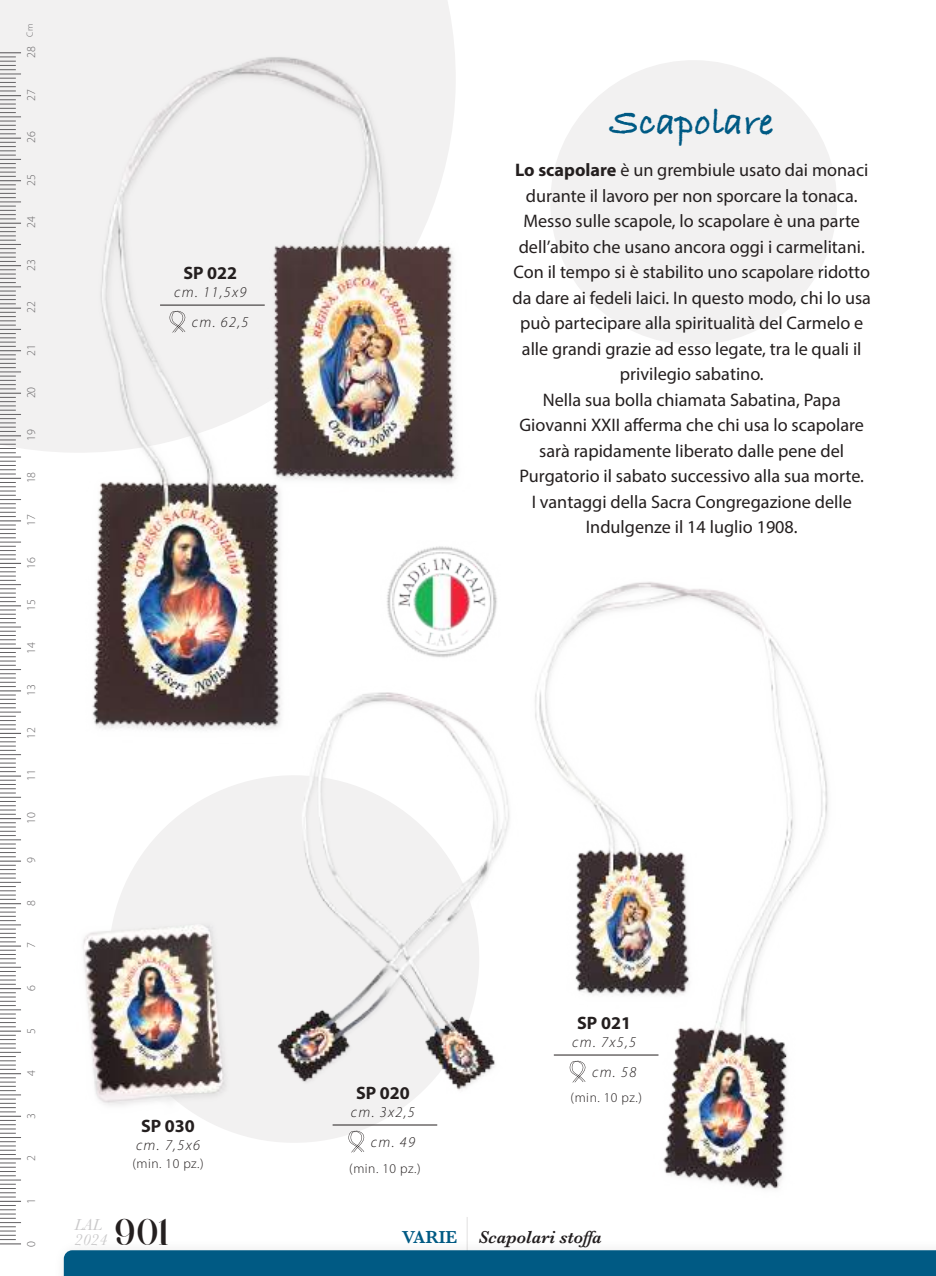
<style>
.page{position:relative;width:936px;height:1276px;background:#fff}
.page>*{position:absolute;margin:0;border:0;box-sizing:border-box;transform-origin:0 0}
.t1{font:39px "Bradley Hand ITCTT Bold";color:#005a84}
.t2{font:37.5px "Mangsi";color:#241f1f}
.t3{font:18.15px/25.5px "Myriad Pro";color:#241f1f;text-align:center}
.t4{font:700 18px "Myriad Pro";color:#241f1f}
.t5{font:italic 600 18px "Baskerville";color:#211d1e}
.t6{font:italic 16.5px/15px "Baskerville";color:#cbcacb}
.t7{font:italic 300 15px/30.5px "Myriad Pro";letter-spacing:.09em;color:#241f1f;text-align:right}
.t8{font:300 13.5px "Myriad Pro";letter-spacing:.04em;color:#241f1f}
.t9{font:300 12px "Myriad Pro";color:#656365}
.t10{font:300 9px "Myriad Pro";color:#656365}
.s1{font-weight:700}
.s2{font-style:normal;color:#005a84}
</style>
<div class="page">
<hr style="left:466px;top:1217px;width:2px;height:38px;background:#ebeaea">
<div style="left:0;top:0;width:450px;height:13px;background:#f2f1f1"></div>
<img style="left:0;top:13px;width:837px;height:1185px">
<svg style="left:169px;top:311px;width:17px;height:22px"></svg>
<hr style="left:160px;top:305px;width:105px;height:1px;background:#241f1f">
<svg style="left:569px;top:1060px;width:17px;height:22px"></svg>
<hr style="left:554px;top:1054px;width:104px;height:1px;background:#241f1f">
<svg style="left:348px;top:1130px;width:17px;height:22px"></svg>
<hr style="left:332px;top:1124px;width:105px;height:1px;background:#241f1f">
<img style="left:380px;top:541px;width:122px;height:121px">
<hr style="left:0;top:1115px;width:21px;height:2px;background:#656365">
<svg style="left:0;top:1120px;width:21px;height:77px"></svg>
<hr style="left:0;top:1200px;width:21px;height:2px;background:#656365">
<svg style="left:0;top:52px;width:21px;height:1060px"></svg>
<svg style="left:0;top:1205px;width:21px;height:39px"></svg>
<div style="left:52px;top:1239px;width:883px;height:37px;background:#fbfbfb"></div>
<div style="left:64px;top:1250px;width:871px;height:26px;background:#005a84"></div>
<p class="t10" style="left:25px;top:37px;width:14px;rotate:-90deg">Cm</p>
<p class="t9" style="left:25px;top:58px;width:13px;rotate:-90deg">28</p>
<p class="t9" style="left:25px;top:101px;width:13px;rotate:-90deg">27</p>
<p class="t9" style="left:25px;top:143px;width:13px;rotate:-90deg">26</p>
<p class="t9" style="left:25px;top:186px;width:13px;rotate:-90deg">25</p>
<p class="t9" style="left:25px;top:228px;width:13px;rotate:-90deg">24</p>
<p class="t9" style="left:25px;top:271px;width:13px;rotate:-90deg">23</p>
<p class="t9" style="left:25px;top:313px;width:13px;rotate:-90deg">22</p>
<p class="t9" style="left:25px;top:356px;width:13px;rotate:-90deg">21</p>
<p class="t9" style="left:25px;top:398px;width:13px;rotate:-90deg">20</p>
<p class="t9" style="left:25px;top:441px;width:13px;rotate:-90deg">19</p>
<p class="t9" style="left:25px;top:483px;width:13px;rotate:-90deg">18</p>
<p class="t9" style="left:25px;top:526px;width:13px;rotate:-90deg">17</p>
<p class="t9" style="left:25px;top:568px;width:13px;rotate:-90deg">16</p>
<p class="t9" style="left:25px;top:611px;width:13px;rotate:-90deg">15</p>
<p class="t9" style="left:25px;top:653px;width:13px;rotate:-90deg">14</p>
<p class="t9" style="left:25px;top:696px;width:13px;rotate:-90deg">13</p>
<p class="t9" style="left:25px;top:738px;width:13px;rotate:-90deg">12</p>
<p class="t9" style="left:25px;top:781px;width:13px;rotate:-90deg">11</p>
<p class="t9" style="left:25px;top:824px;width:13px;rotate:-90deg">10</p>
<p class="t9" style="left:25px;top:863px;width:7px;rotate:-90deg">9</p>
<p class="t9" style="left:25px;top:906px;width:7px;rotate:-90deg">8</p>
<p class="t9" style="left:25px;top:948px;width:7px;rotate:-90deg">7</p>
<p class="t9" style="left:25px;top:991px;width:7px;rotate:-90deg">6</p>
<p class="t9" style="left:25px;top:1033px;width:7px;rotate:-90deg">5</p>
<p class="t9" style="left:25px;top:1076px;width:7px;rotate:-90deg">4</p>
<p class="t9" style="left:25px;top:1118px;width:7px;rotate:-90deg">3</p>
<p class="t9" style="left:25px;top:1161px;width:7px;rotate:-90deg">2</p>
<p class="t9" style="left:25px;top:1203px;width:7px;rotate:-90deg">1</p>
<p class="t9" style="left:25px;top:1246px;width:7px;rotate:-90deg">0</p>
<p class="t4" style="left:183px;top:261px;width:55px">SP 022</p>
<p class="t7" style="left:174px;top:277px;width:76px">cm. 11,5x9 cm. 62,5</p>
<h1 class="t1" style="left:609px;top:100px;width:165px">Scapolare</h1>
<p class="t3" style="left:512px;top:157px;width:360px"><span class="s1">Lo scapolare</span> è un grembiule usato dai monaci durante il lavoro per non sporcare la tonaca.<br>Messo sulle scapole, lo scapolare è una parte dell’abito che usano ancora oggi i carmelitani.<br>Con il tempo si è stabilito uno scapolare ridotto da dare ai fedeli laici. In questo modo, chi lo usa può partecipare alla spiritualità del Carmelo e alle grandi grazie ad esso legate, tra le quali il privilegio sabatino.<br>Nella sua bolla chiamata Sabatina, Papa Giovanni XXII afferma che chi usa lo scapolare sarà rapidamente liberato dalle pene del Purgatorio il sabato successivo alla sua morte.<br>I vantaggi della Sacra Congregazione delle Indulgenze il 14 luglio 1908.</p>
<p class="t4" style="left:141px;top:1114px;width:55px">SP 030</p>
<p class="t7" style="left:136px;top:1130px;width:65px">cm. 7,5x6</p>
<p class="t8" style="left:132px;top:1156px;width:73px">(min. 10 pz.)</p>
<p class="t4" style="left:356px;top:1081px;width:55px">SP 020</p>
<p class="t7" style="left:351px;top:1097px;width:66px">cm. 3x2,5 cm. 49</p>
<p class="t8" style="left:349px;top:1161px;width:73px">(min. 10 pz.)</p>
<p class="t4" style="left:577px;top:1011px;width:55px">SP 021</p>
<p class="t7" style="left:572px;top:1027px;width:66px">cm. 7x5,5 cm. 58</p>
<p class="t8" style="left:570px;top:1090px;width:73px">(min. 10 pz.)</p>
<p class="t6" style="left:74px;top:1217px;width:34px">LAL<br>2024</p>
<p class="t5" style="left:401px;top:1224px;width:202px"><span class="s2">VARIE</span> Scapolari stoffa</p>
<h2 class="t2" style="left:116px;top:1218px;width:54px">901</h2>
</div>
